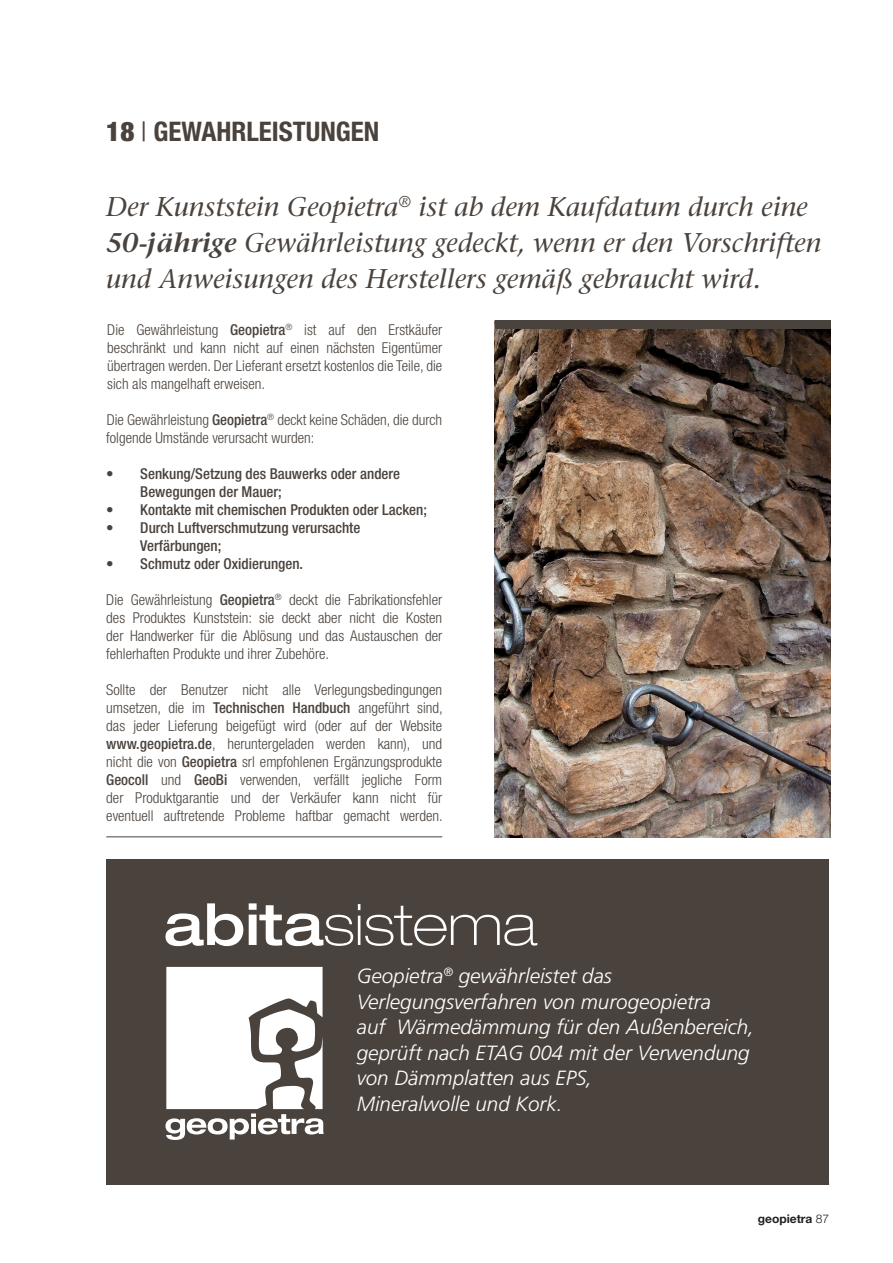
<style>
.page{position:relative;width:893px;height:1263px;background:#fff}
.page>*{position:absolute;margin:0;border:0;box-sizing:border-box;transform-origin:0 0}
.t1{font:italic 500 27px/36px "Stone Serif Std";color:#4a423c}
.t2{font:700 condensed 27px "Helvetica Neue LT Std";color:#4a423c}
.t3{font:italic 300 20.55px/25.5px "Frutiger LT Std";color:#fff}
.t4{font:300 condensed 15px/18px "Helvetica Neue LT Std";color:#4a423c;text-align:justify}
.t5{font:500 condensed 15px/18px "Helvetica Neue LT Std";color:#4a423c}
.t6{font:700 12px "Helvetica Neue LT Std";color:#231f20}
.s1{font-weight:900}
.s2{font-weight:400}
.s3{font-weight:600}
.s4{font-weight:500}
.s5{font-weight:300}
</style>
<div class="page">
<div style="left:106px;top:859px;width:723px;height:325px;background:#4a423c"></div>
<img style="left:494px;top:320px;width:336px;height:517px">
<div style="left:495px;top:320px;width:335px;height:9px;background:#4a423c"></div>
<hr style="left:106px;top:836px;width:336px;height:1px;background:#4a423c">
<svg style="left:165px;top:967px;width:159px;height:173px"></svg>
<svg style="left:165px;top:903px;width:372px;height:43px"></svg>
<p class="t2" style="left:106px;top:115px;width:275px"><span class="s1">18</span> <span class="s2">|</span> GEWAHRLEISTUNGEN</p>
<p class="t1" style="left:106px;top:189px;width:716px">Der Kunststein Geopietra<sup>®</sup> ist ab dem Kaufdatum durch eine<br><span class="s3">50-jährige</span> Gewährleistung gedeckt, wenn er den Vorschriften und Anweisungen des Herstellers gemäß gebraucht wird.</p>
<p class="t4" style="left:107px;top:320px;width:336px">Die Gewährleistung <span class="s4">Geopietra</span><sup>®</sup> ist auf den Erstkäufer beschränkt und kann nicht auf einen nächsten Eigentümer übertragen werden. Der Lieferant ersetzt kostenlos die Teile, die sich als mangelhaft erweisen.</p>
<p class="t4" style="left:106px;top:410px;width:337px">Die Gewährleistung <span class="s4">Geopietra</span><sup>®</sup> deckt keine Schäden, die durch folgende Umstände verursacht wurden:</p>
<p class="t5" style="left:140px;top:464px;width:261px;text-indent:-34px">• Senkung/Setzung des Bauwerks oder andere<br>Bewegungen der Mauer;</p>
<p class="t5" style="left:106px;top:500px;width:322px">• Kontakte mit chemischen Produkten oder Lacken;</p>
<p class="t5" style="left:140px;top:518px;width:222px;text-indent:-34px">• Durch Luftverschmutzung verursachte<br>Verfärbungen;</p>
<p class="t5" style="left:106px;top:554px;width:198px">• Schmutz oder Oxidierungen.</p>
<p class="t4" style="left:106px;top:590px;width:337px">Die Gewährleistung <span class="s4">Geopietra</span><sup>®</sup> deckt die Fabrikationsfehler des Produktes Kunststein: sie deckt aber nicht die Kosten der Handwerker für die Ablösung und das Austauschen der fehlerhaften Produkte und ihrer Zubehöre.</p>
<p class="t4" style="left:106px;top:680px;width:338px">Sollte der Benutzer nicht alle Verlegungsbedingungen umsetzen, die im <span class="s4">Technischen Handbuch</span> angeführt sind, das jeder Lieferung beigefügt wird (oder auf der Website <span class="s4">www.geopietra.de</span>, heruntergeladen werden kann), und nicht die von <span class="s4">Geopietra</span> srl empfohlenen Ergänzungsprodukte <span class="s4">Geocoll</span> und <span class="s4">GeoBi</span> verwenden, verfällt jegliche Form der Produktgarantie und der Verkäufer kann nicht für eventuell auftretende Probleme haftbar gemacht werden.</p>
<p class="t3" style="left:357px;top:963px;width:399px">Geopietra<sup>®</sup> gewährleistet das Verlegungsverfahren von murogeopietra<br>auf Wärmedämmung für den Außenbereich, geprüft nach ETAG 004 mit der Verwendung von Dämmplatten aus EPS,</p>
<p class="t3" style="left:357px;top:1092px;width:207px">Mineralwolle und Kork.</p>
<p class="t6" style="left:758px;top:1212px;width:73px">geopietra <span class="s5">87</span></p>
</div>
